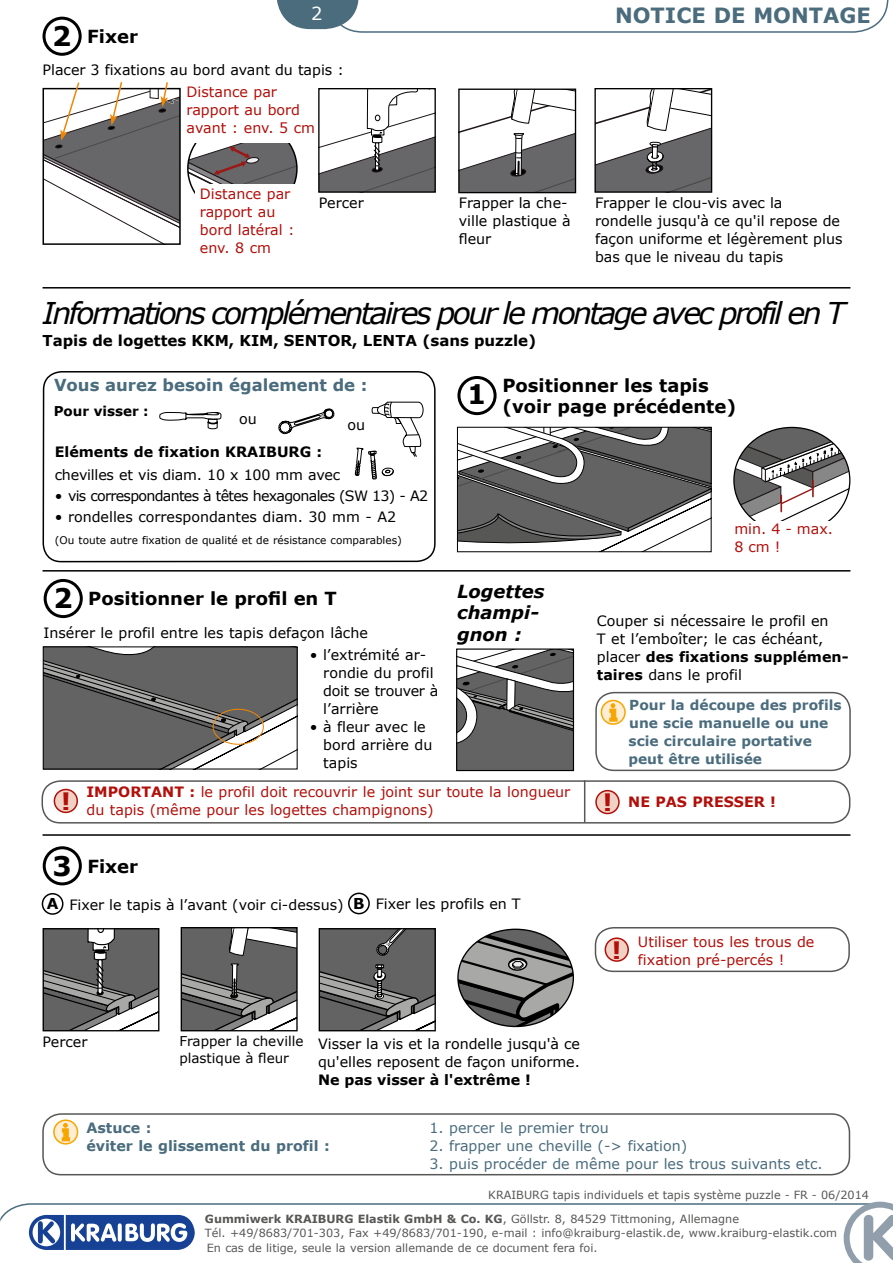
<style>
.page{position:relative;width:893px;height:1263px;background:#fff}
.page>*{position:absolute;margin:0;border:0;box-sizing:border-box;transform-origin:0 0}
.t1{font:italic 30px "Verdana";letter-spacing:-.09em;color:#000}
.t2{font:700 27px "Verdana";color:#000}
.t3{font:700 24px "Verdana";color:#b20f0a}
.t4{font:700 21px "Verdana";color:#4a6c7d}
.t5{font:700 18px/21px "Verdana";color:#000;text-align:center}
.t6{font:italic 700 18px/21px "Verdana";color:#000}
.t7{font:18px "Verdana";color:#fff}
.t8{font:700 16.5px "Verdana";color:#4a6c7d}
.t9{font:700 15px "Verdana";color:#000}
.t10{font:14.25px/18px "Verdana";color:#000}
.t11{font:14.25px/18px "Verdana";color:#b20f0a}
.t12{font:14.25px "Verdana";color:#4a6c7d}
.t13{font:700 14.25px "Verdana";color:#000}
.t14{font:14.25px "Verdana";letter-spacing:-.05em;color:#000}
.t15{font:700 14.25px/18px "Verdana";color:#4a6c7d}
.t16{font:700 14.25px "Verdana";color:#b20f0a}
.t17{font:700 13.8px/18px "Verdana";color:#4a6c7d}
.t18{font:13.5px/16.5px "Verdana";color:#000}
.t19{font:700 13.5px "Verdana";color:#000}
.t20{font:11.25px/13.5px "Verdana";color:#575756}
.t21{font:10.5px "Verdana";color:#000}
.s1{font-size:27px}
.s2{font-weight:700}
.s3{font-size:24px}
.s4{font-weight:700;font-size:15px}
</style>
<div class="page">
<svg style="left:277px;top:0;width:611px;height:33px"></svg>
<svg style="left:0;top:1203px;width:844px;height:39px"></svg>
<svg style="left:844px;top:1202px;width:49px;height:61px"></svg>
<svg style="left:27px;top:1213px;width:169px;height:37px"></svg>
<div style="left:43px;top:846px;width:39px;height:39px;border:3px solid #000;border-radius:50%"></div>
<div style="left:457px;top:376px;width:40px;height:39px;border:3px solid #000;border-radius:50%"></div>
<svg style="left:459px;top:429px;width:251px;height:121px"></svg>
<div style="left:457px;top:427px;width:255px;height:125px;border:1px solid #000"></div>
<svg style="left:735px;top:427px;width:116px;height:94px"></svg>
<div style="left:44px;top:579px;width:39px;height:39px;border:3px solid #000;border-radius:50%"></div>
<svg style="left:45px;top:648px;width:251px;height:119px;background:#767575"></svg>
<div style="left:43px;top:646px;width:255px;height:123px;border:1px solid #000"></div>
<div style="left:213px;top:709px;width:51px;height:36px;border:1px solid #ee8503;border-radius:50%"></div>
<svg style="left:458px;top:650px;width:114px;height:119px"></svg>
<div style="left:456px;top:648px;width:118px;height:123px;border:1px solid #000"></div>
<hr style="left:43px;top:570px;width:807px;height:2px;background:#000">
<hr style="left:43px;top:834px;width:807px;height:2px;background:#000">
<div style="left:43px;top:17px;width:39px;height:39px;border:3px solid #000;border-radius:50%"></div>
<div style="left:595px;top:692px;width:256px;height:79px;border:2px solid #575756;border-radius:18px"></div>
<div style="left:42px;top:780px;width:808px;height:43px;border:2px solid #575756;border-radius:18px"></div>
<div style="left:54px;top:789px;width:23px;height:23px;background:#f1d1c3;border-radius:50%"></div>
<div style="left:54px;top:789px;width:24px;height:24px;border:2px solid #b20f0a;border-radius:50%"></div>
<hr style="left:584px;top:780px;width:1px;height:43px;background:#575756">
<div style="left:596px;top:791px;width:23px;height:22px;background:#f1d1c3;border-radius:50%"></div>
<div style="left:595px;top:790px;width:25px;height:24px;border:2px solid #b20f0a;border-radius:50%"></div>
<div style="left:42px;top:893px;width:21px;height:22px;border:2px solid #000;border-radius:50%"></div>
<div style="left:348px;top:892px;width:22px;height:22px;border:2px solid #000;border-radius:50%"></div>
<svg style="left:45px;top:930px;width:112px;height:99px;background:#787777"></svg>
<div style="left:43px;top:928px;width:116px;height:103px;border:1px solid #000"></div>
<svg style="left:183px;top:929px;width:113px;height:100px;background:#7c7c7b"></svg>
<div style="left:181px;top:927px;width:117px;height:104px;border:1px solid #000"></div>
<svg style="left:321px;top:930px;width:113px;height:99px;background:#6e6d6d"></svg>
<div style="left:319px;top:928px;width:117px;height:103px;border:1px solid #000"></div>
<svg style="left:458px;top:930px;width:115px;height:96px"></svg>
<div style="left:595px;top:927px;width:255px;height:45px;border:2px solid #575756;border-radius:18px"></div>
<div style="left:605px;top:938px;width:23px;height:23px;background:#f1d1c3;border-radius:50%"></div>
<div style="left:605px;top:937px;width:24px;height:25px;border:2px solid #b20f0a;border-radius:50%"></div>
<div style="left:42px;top:1113px;width:808px;height:62px;border:2px solid #575756;border-radius:18px"></div>
<svg style="left:54px;top:1120px;width:24px;height:24px"></svg>
<div style="left:53px;top:1119px;width:25px;height:25px;border:2px solid #f7a600;border-radius:50%"></div>
<svg style="left:62px;top:1123px;width:8px;height:18px"></svg>
<div style="left:42px;top:371px;width:394px;height:191px;border:2px solid #000;border-radius:18px"></div>
<svg style="left:278px;top:408px;width:57px;height:27px"></svg>
<svg style="left:159px;top:412px;width:63px;height:17px"></svg>
<svg style="left:355px;top:401px;width:69px;height:79px"></svg>
<svg style="left:596px;top:90px;width:114px;height:101px"></svg>
<div style="left:594px;top:88px;width:118px;height:105px;border:1px solid #000"></div>
<svg style="left:460px;top:91px;width:114px;height:100px"></svg>
<div style="left:458px;top:89px;width:118px;height:104px;border:1px solid #000"></div>
<svg style="left:188px;top:143px;width:109px;height:51px;background:#7c7679"></svg>
<div style="left:196px;top:184px;width:109px;height:76px;background:#fff"></div>
<svg style="left:43px;top:82px;width:137px;height:162px"></svg>
<hr style="left:43px;top:287px;width:807px;height:2px;background:#000">
<svg style="left:601px;top:700px;width:24px;height:24px"></svg>
<div style="left:601px;top:700px;width:25px;height:25px;border:2px solid #f7a600;border-radius:50%"></div>
<svg style="left:609px;top:703px;width:8px;height:18px"></svg>
<svg style="left:320px;top:90px;width:114px;height:101px"></svg>
<div style="left:318px;top:88px;width:118px;height:105px;border:1px solid #000"></div>
<p class="t5" style="left:52px;top:25px;width:87px"><span class="s1">2</span> Fixer</p>
<p class="t7" style="left:311px;top:1px;width:13px">2</p>
<h3 class="t4" style="left:615px;top:1px;width:257px">NOTICE DE MONTAGE</h3>
<p class="t10" style="left:43px;top:60px;width:303px">Placer 3 fixations au bord avant du tapis :</p>
<p class="t11" style="left:187px;top:83px;width:130px">Distance par rapport au bord avant : env. 5 cm</p>
<p class="t11" style="left:200px;top:185px;width:96px">Distance par rapport au bord latéral : env. 8 cm</p>
<p class="t10" style="left:319px;top:193px;width:46px">Percer</p>
<p class="t10" style="left:459px;top:194px;width:113px">Frapper la che&shy;ville plastique à fleur</p>
<p class="t10" style="left:595px;top:193px;width:249px">Frapper le clou-vis avec la rondelle jusqu'à ce qu'il repose de façon uniforme et légèrement plus bas que le niveau du tapis</p>
<h1 class="t1" style="left:43px;top:293px;width:804px">Informations complémentaires pour le montage avec profil en T</h1>
<p class="t9" style="left:43px;top:330px;width:495px">Tapis de logettes KKM, KIM, SENTOR, LENTA (sans puzzle)</p>
<p class="t8" style="left:54px;top:374px;width:315px">Vous aurez besoin également de :</p>
<p class="t19" style="left:54px;top:401px;width:96px">Pour visser :</p>
<p class="t10" style="left:239px;top:409px;width:19px">ou</p>
<p class="t10" style="left:348px;top:415px;width:19px">ou</p>
<p class="t13" style="left:55px;top:442px;width:269px">Eléments de fixation KRAIBURG :</p>
<p class="t10" style="left:55px;top:465px;width:287px">chevilles et vis diam. 10 x 100 mm avec</p>
<p class="t14" style="left:55px;top:486px;width:375px">• vis correspondantes à têtes hexagonales (SW 13) - A2</p>
<p class="t10" style="left:55px;top:507px;width:343px">• rondelles correspondantes diam. 30 mm - A2</p>
<p class="t21" style="left:55px;top:533px;width:349px">(Ou toute autre fixation de qualité et de résistance comparables)</p>
<p class="t5" style="left:467px;top:374px;width:270px">Positionner les tapis<br><sup>1</sup> (voir page précédente)</p>
<p class="t11" style="left:734px;top:520px;width:100px">min. 4 - max.<br>8 cm !</p>
<p class="t6" style="left:457px;top:581px;width:89px">Logettes champi&shy;gnon :</p>
<p class="t5" style="left:53px;top:587px;width:285px"><span class="s1">2</span> Positionner le profil en T</p>
<p class="t10" style="left:323px;top:645px;width:117px;text-indent:-13px">• l’extrémité ar&shy;rondie du profil doit se trouver à l’arrière</p>
<p class="t10" style="left:323px;top:717px;width:111px;text-indent:-13px">• à fleur avec le bord arrière du tapis</p>
<p class="t10" style="left:44px;top:623px;width:326px">Insérer le profil entre les tapis defaçon lâche</p>
<p class="t10" style="left:597px;top:612px;width:253px">Couper si nécessaire le profil en<br>T et l’emboîter; le cas échéant, placer <span class="s2">des fixations supplémen&shy;taires</span> dans le profil</p>
<p class="t17" style="left:628px;top:696px;width:215px">Pour la découpe des profils une scie manuelle ou une scie circulaire portative peut être utilisée</p>
<p class="t11" style="left:87px;top:783px;width:485px"><span class="s2">IMPORTANT :</span> le profil doit recouvrir le joint sur toute la longueur du tapis (même pour les logettes champignons)</p>
<h3 class="t3" style="left:61px;top:784px;width:11px">!</h3>
<p class="t16" style="left:603px;top:792px;width:175px"><span class="s3">!</span> NE PAS PRESSER !</p>
<h2 class="t2" style="left:52px;top:846px;width:21px">3</h2>
<p class="t5" style="left:87px;top:855px;width:52px">Fixer</p>
<p class="t10" style="left:47px;top:895px;width:475px"><span class="s4">A</span> Fixer le tapis à l’avant (voir ci-dessus) <span class="s4">B</span> Fixer les profils en T</p>
<p class="t10" style="left:43px;top:1033px;width:46px">Percer</p>
<p class="t18" style="left:179px;top:1033px;width:126px">Frapper la cheville plastique à fleur</p>
<p class="t10" style="left:318px;top:1034px;width:263px">Visser la vis et la rondelle jusqu'à ce qu'elles reposent de façon uniforme.</p>
<p class="t13" style="left:318px;top:1069px;width:214px">Ne pas visser à l'extrême !</p>
<h3 class="t3" style="left:612px;top:933px;width:11px">!</h3>
<p class="t11" style="left:638px;top:932px;width:178px">Utiliser tous les trous de fixation pré-percés !</p>
<p class="t15" style="left:86px;top:1118px;width:245px">Astuce :<br>éviter le glissement du profil :</p>
<p class="t12" style="left:429px;top:1118px;width:181px">1. percer le premier trou</p>
<p class="t12" style="left:429px;top:1136px;width:259px">2. frapper une cheville (-&gt; fixation)</p>
<p class="t12" style="left:429px;top:1154px;width:395px">3. puis procéder de même pour les trous suivants etc.</p>
<p class="t20" style="left:488px;top:1188px;width:382px">KRAIBURG tapis individuels et tapis système puzzle - FR - 06/2014</p>
<p class="t20" style="left:205px;top:1212px;width:634px"><span class="s2">Gummiwerk KRAIBURG Elastik GmbH &amp; Co. KG</span>, Göllstr. 8, 84529 Tittmoning, Allemagne<br>Tél. +49/8683/701-303, Fax +49/8683/701-190, e-mail : info@kraiburg-elastik.de, www.kraiburg-elastik.com</p>
<p class="t20" style="left:207px;top:1241px;width:392px">En cas de litige, seule la version allemande de ce document fera foi.</p>
</div>
